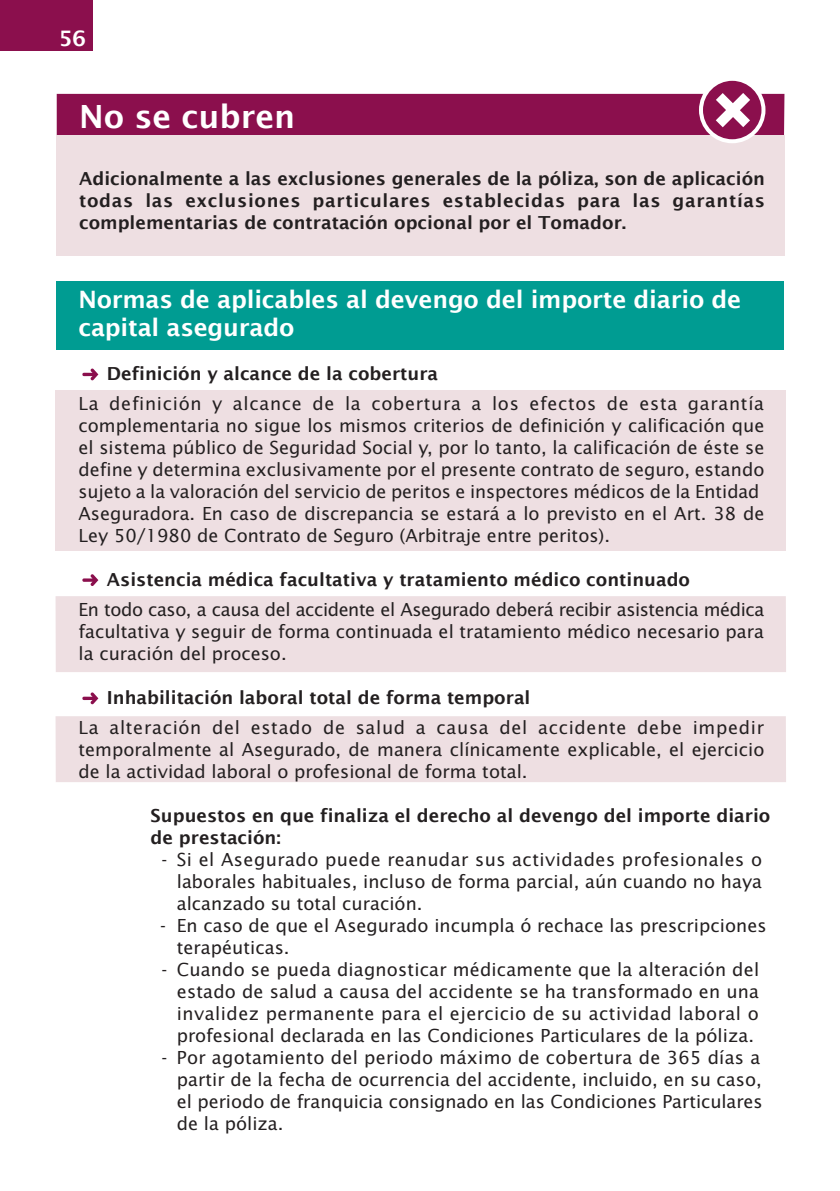
<style>
.page{position:relative;width:840px;height:1191px;background:#fff}
.page>*{position:absolute;margin:0;border:0;box-sizing:border-box;transform-origin:0 0}
.t1{font:600 32px "Lucida Sans";color:#fff}
.t2{font:600 24px/28px "Lucida Sans";letter-spacing:-.01em;color:#fff}
.t3{font:600 21.4px "Lucida Sans";color:#fff}
.t4{font:18px/22px "Lucida Sans";color:#231f20;text-align:justify}
.t5{font:600 18px/22px "Lucida Sans";color:#231f20;text-align:justify}
</style>
<div class="page">
<div style="left:56px;top:135px;width:728px;height:121px;background:#eedfe2"></div>
<svg style="left:700px;top:79px;width:63px;height:62px"></svg>
<div style="left:698px;top:77px;width:67px;height:66px;border:4px solid #fff;border-radius:50%"></div>
<svg style="left:57px;top:93px;width:727px;height:47px;background:#9b3065"></svg>
<div style="left:56px;top:281px;width:727px;height:68px;background:#009c92"></div>
<div style="left:56px;top:390px;width:729px;height:160px;background:#eedfe2"></div>
<div style="left:55px;top:596px;width:730px;height:76px;background:#eedfe2"></div>
<div style="left:55px;top:716px;width:730px;height:66px;background:#eedfe2"></div>
<svg style="left:82px;top:368px;width:16px;height:12px"></svg>
<svg style="left:82px;top:574px;width:16px;height:12px"></svg>
<svg style="left:82px;top:692px;width:16px;height:12px"></svg>
<div style="left:0;top:0;width:93px;height:51px;background:#8b0f4d"></div>
<p class="t3" style="left:59px;top:26px;width:29px">56</p>
<h1 class="t1" style="left:79px;top:98px;width:217px">No se cubren</h1>
<p class="t5" style="left:79px;top:167px;width:687px">Adicionalmente a las exclusiones generales de la póliza, son de aplicación todas las exclusiones particulares establecidas para las garantías complementarias de contratación opcional por el Tomador.</p>
<h2 class="t2" style="left:78px;top:286px;width:664px">Normas de aplicables al devengo del importe diario de capital asegurado</h2>
<p class="t5" style="left:107px;top:362px;width:332px">Definición y alcance de la cobertura</p>
<p class="t4" style="left:78px;top:392px;width:687px;text-align:left">La definición y alcance de la cobertura a los efectos de esta garantía complementaria no sigue los mismos criterios de definición y calificación que el sistema público de Seguridad Social y, por lo tanto, la calificación de éste se define y determina exclusivamente por el presente contrato de seguro, estando sujeto a la valoración del servicio de peritos e inspectores médicos de la Entidad Aseguradora. En caso de discrepancia se estará a lo previsto en el Art. 38 de Ley 50/1980 de Contrato de Seguro (Arbitraje entre peritos).</p>
<p class="t5" style="left:107px;top:568px;width:584px">Asistencia médica facultativa y tratamiento médico continuado</p>
<p class="t4" style="left:78px;top:598px;width:687px">En todo caso, a causa del accidente el Asegurado deberá recibir asistencia médica facultativa y seguir de forma continuada el tratamiento médico necesario para la curación del proceso.</p>
<p class="t5" style="left:107px;top:686px;width:425px">Inhabilitación laboral total de forma temporal</p>
<p class="t4" style="left:78px;top:715px;width:687px">La alteración del estado de salud a causa del accidente debe impedir temporalmente al Asegurado, de manera clínicamente explicable, el ejercicio de la actividad laboral o profesional de forma total.</p>
<p class="t5" style="left:150px;top:804px;width:621px">Supuestos en que finaliza el derecho al devengo del importe diario de prestación:</p>
<p class="t4" style="left:177px;top:847px;width:586px;text-indent:-15px">- Si el Asegurado puede reanudar sus actividades profesionales o laborales habituales, incluso de forma parcial, aún cuando no haya alcanzado su total curación.</p>
<p class="t4" style="left:177px;top:913px;width:591px;text-indent:-17px">- En caso de que el Asegurado incumpla ó rechace las prescripciones terapéuticas.</p>
<p class="t4" style="left:177px;top:957px;width:583px;text-indent:-15px">- Cuando se pueda diagnosticar médicamente que la alteración del estado de salud a causa del accidente se ha transformado en una invalidez permanente para el ejercicio de su actividad laboral o profesional declarada en las Condiciones Particulares de la póliza.</p>
<p class="t4" style="left:177px;top:1045px;width:587px;text-align:left;text-indent:-15px">- Por agotamiento del periodo máximo de cobertura de 365 días a partir de la fecha de ocurrencia del accidente, incluido, en su caso, el periodo de franquicia consignado en las Condiciones Particulares de la póliza.</p>
</div>
